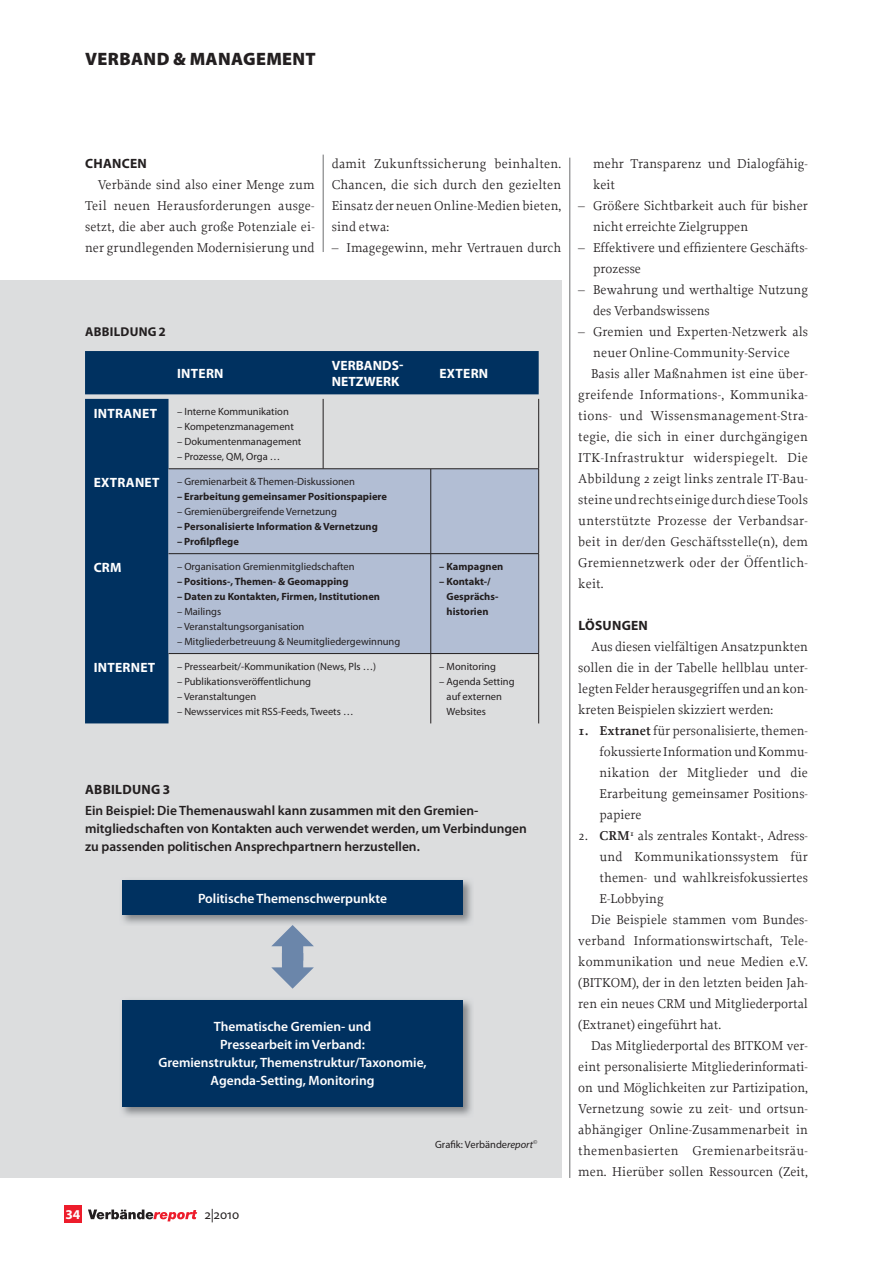
<style>
.page{position:relative;width:893px;height:1263px;background:#fff}
.page>*{position:absolute;margin:0;border:0;box-sizing:border-box;transform-origin:0 0}
.t1{font:900 18px "Myriad Pro";letter-spacing:.02em;color:#231f20}
.t2{font:13.5px/21px "Proforma";letter-spacing:.005em;color:#231f20}
.t3{font:600 13.5px/18px "Myriad Pro";color:#231f20}
.t4{font:600 13.5px/18px "Myriad Pro";color:#fff;text-align:center}
.t5{font:13.5px "Proforma";letter-spacing:.025em;color:#231f20}
.t6{font:700 13.5px/16.2px "Myriad Pro";letter-spacing:.02em;color:#fff}
.t7{font:13.5px "Proforma";letter-spacing:.03em;color:#231f20}
.t8{font:700 13.5px "Myriad Pro";letter-spacing:.02em;color:#231f20}
.t9{font:13.5px "Myriad Pro";color:#231f20}
.t10{font:700 12.9px "Myriad Pro";letter-spacing:.02em;color:#231f20}
.t11{font:10.5px/15px "Myriad Pro";color:#231f20}
.t12{font:700 10.5px/15px "Myriad Pro";color:#231f20}
.s1{font-style:italic}
.s2{font-weight:600}
</style>
<div class="page">
<hr style="left:570px;top:158px;width:1px;height:1020px;background:#6d6e70">
<hr style="left:323px;top:155px;width:1px;height:97px;background:#6d6e70">
<div style="left:0;top:281px;width:561px;height:897px;background:#dcddde"></div>
<svg style="left:85px;top:351px;width:454px;height:372px"></svg>
<div style="left:168px;top:469px;width:370px;height:184px;background:#b2bed4"></div>
<hr style="left:430px;top:469px;width:1px;height:84px;background:#231f20">
<hr style="left:430px;top:554px;width:1px;height:99px;background:#231f20">
<hr style="left:430px;top:654px;width:1px;height:69px;background:#231f20">
<hr style="left:323px;top:399px;width:1px;height:69px;background:#231f20">
<hr style="left:168px;top:468px;width:371px;height:1px;background:#231f20">
<hr style="left:168px;top:553px;width:371px;height:1px;background:#231f20">
<hr style="left:168px;top:653px;width:371px;height:1px;background:#231f20">
<hr style="left:538px;top:399px;width:1px;height:69px;background:#231f20">
<hr style="left:538px;top:469px;width:1px;height:84px;background:#231f20">
<hr style="left:538px;top:554px;width:1px;height:99px;background:#231f20">
<hr style="left:538px;top:654px;width:1px;height:69px;background:#231f20">
<img style="left:122px;top:880px;width:350px;height:44px">
<div style="left:122px;top:880px;width:341px;height:34px;background:#003160"></div>
<img style="left:122px;top:1000px;width:350px;height:116px">
<div style="left:122px;top:1000px;width:341px;height:106px;background:#003160"></div>
<svg style="left:271px;top:925px;width:43px;height:64px"></svg>
<div style="left:64px;top:1205px;width:18px;height:17px;background:#ed1c2b"></div>
<svg style="left:88px;top:1209px;width:109px;height:12px"></svg>
<h1 class="t1" style="left:85px;top:49px;width:232px">VERBAND &amp; MANAGEMENT</h1>
<p class="t8" style="left:85px;top:158px;width:63px">CHANCEN</p>
<p class="t2" style="left:85px;top:175px;width:231px;text-align:justify;text-indent:13px">Verbände sind also einer Menge zum Teil neuen Herausforderungen ausge&shy;setzt, die aber auch große Potenziale ei&shy;ner grundlegenden Modernisierung und</p>
<p class="t2" style="left:332px;top:154px;width:231px;text-align:justify">damit Zukunftssicherung beinhalten.<br>Chancen, die sich durch den gezielten Einsatz der neuen Online-Medien bieten, sind etwa:</p>
<p class="t2" style="left:332px;top:238px;width:231px">– Imagegewinn, mehr Vertrauen durch</p>
<p class="t10" style="left:85px;top:327px;width:82px">ABBILDUNG 2</p>
<p class="t6" style="left:177px;top:366px;width:48px">INTERN</p>
<p class="t6" style="left:332px;top:358px;width:73px">VERBANDS-<br>NETZWERK</p>
<p class="t6" style="left:439px;top:366px;width:50px">EXTERN</p>
<p class="t6" style="left:94px;top:406px;width:65px">INTRANET</p>
<p class="t11" style="left:177px;top:405px;width:113px">– Interne Kommunikation</p>
<p class="t11" style="left:177px;top:420px;width:118px">– Kompetenzmanagement</p>
<p class="t11" style="left:177px;top:435px;width:126px">– Dokumentenmanagement</p>
<p class="t11" style="left:177px;top:450px;width:105px">– Prozesse, QM, Orga …</p>
<p class="t6" style="left:94px;top:476px;width:67px">EXTRANET</p>
<p class="t11" style="left:177px;top:475px;width:179px">– Gremienarbeit &amp; Themen-Diskussionen</p>
<p class="t12" style="left:177px;top:490px;width:212px">– Erarbeitung gemeinsamer Positionspapiere</p>
<p class="t11" style="left:177px;top:505px;width:161px">– Gremienübergreifende Vernetzung</p>
<p class="t12" style="left:177px;top:520px;width:202px">– Personalisierte Information &amp; Vernetzung</p>
<p class="t12" style="left:177px;top:535px;width:63px">– Profilpflege</p>
<p class="t6" style="left:94px;top:561px;width:29px">CRM</p>
<p class="t11" style="left:177px;top:560px;width:179px">– Organisation Gremienmitgliedschaften</p>
<p class="t12" style="left:177px;top:575px;width:173px">– Positions-, Themen- &amp; Geomapping</p>
<p class="t12" style="left:177px;top:590px;width:205px">– Daten zu Kontakten, Firmen, Institutionen</p>
<p class="t11" style="left:177px;top:605px;width:46px">– Mailings</p>
<p class="t11" style="left:177px;top:620px;width:129px">– Veranstaltungsorganisation</p>
<p class="t11" style="left:177px;top:635px;width:225px">– Mitgliederbetreuung &amp; Neumitgliedergewinnung</p>
<p class="t6" style="left:94px;top:661px;width:63px">INTERNET</p>
<p class="t11" style="left:177px;top:660px;width:201px">– Pressearbeit/-Kommunikation (News, Pls …)</p>
<p class="t11" style="left:177px;top:675px;width:136px">– Publikationsveröffentlichung</p>
<p class="t11" style="left:177px;top:690px;width:81px">– Veranstaltungen</p>
<p class="t11" style="left:177px;top:705px;width:178px">– Newsservices mit RSS-Feeds, Tweets …</p>
<p class="t12" style="left:439px;top:560px;width:66px">– Kampagnen</p>
<p class="t12" style="left:447px;top:575px;width:53px;text-indent:-7px">– Kontakt-/<br>Gesprächs&shy;historien</p>
<p class="t11" style="left:439px;top:660px;width:58px">– Monitoring</p>
<p class="t11" style="left:447px;top:675px;width:69px;text-indent:-7px">– Agenda Setting auf externen<br>Websites</p>
<p class="t8" style="left:85px;top:784px;width:86px">ABBILDUNG 3</p>
<p class="t3" style="left:85px;top:803px;width:443px">Ein Beispiel: Die Themenauswahl kann zusammen mit den Gremien&shy;mitgliedschaften von Kontakten auch verwendet werden, um Verbindungen zu passenden politischen Ansprechpartnern herzustellen.</p>
<p class="t4" style="left:198px;top:890px;width:190px">Politische Themenschwerpunkte</p>
<p class="t4" style="left:158px;top:1019px;width:270px">Thematische Gremien- und<br>Pressearbeit im Verband:<br>Gremienstruktur, Themenstruktur/Taxonomie,<br>Agenda-Setting, Monitoring</p>
<p class="t11" style="left:435px;top:1137px;width:104px">Grafik: Verbände<span class="s1">report</span><sup>©</sup></p>
<p class="t6" style="left:65px;top:1208px;width:16px">34</p>
<p class="t9" style="left:205px;top:1209px;width:36px">2|2010</p>
<p class="t2" style="left:593px;top:154px;width:216px">mehr Transparenz und Dialogfähig&shy;keit</p>
<p class="t2" style="left:593px;top:196px;width:216px;text-indent:-15px">– Größere Sichtbarkeit auch für bisher nicht erreichte Zielgruppen</p>
<p class="t2" style="left:593px;top:238px;width:216px;text-indent:-15px">– Effektivere und effizientere Geschäfts&shy;prozesse</p>
<p class="t2" style="left:593px;top:280px;width:216px;text-indent:-15px">– Bewahrung und werthaltige Nutzung des Verbandswissens</p>
<p class="t2" style="left:578px;top:322px;width:231px">– Gremien und Experten-Netzwerk als</p>
<p class="t2" style="left:593px;top:343px;width:198px">neuer Online-Community-Service</p>
<p class="t2" style="left:591px;top:364px;width:218px">Basis aller Maßnahmen ist eine über-</p>
<p class="t2" style="left:578px;top:385px;width:231px">greifende Informations-, Kommunika-</p>
<p class="t5" style="left:578px;top:410px;width:231px">tions- und Wissensmanagement-Stra-</p>
<p class="t2" style="left:578px;top:427px;width:231px">tegie, die sich in einer durchgängigen</p>
<p class="t7" style="left:578px;top:452px;width:231px">ITK-Infrastruktur widerspiegelt. Die</p>
<p class="t2" style="left:578px;top:469px;width:231px">Abbildung 2 zeigt links zentrale IT-Bau-</p>
<p class="t2" style="left:578px;top:490px;width:231px">steine und rechts einige durch diese Tools</p>
<p class="t2" style="left:578px;top:511px;width:231px">unterstützte Prozesse der Verbandsar-</p>
<p class="t2" style="left:578px;top:532px;width:231px">beit in der/den Geschäftsstelle(n), dem</p>
<p class="t2" style="left:578px;top:553px;width:231px">Gremiennetzwerk oder der Öffentlich-</p>
<p class="t2" style="left:578px;top:574px;width:27px">keit.</p>
<p class="t8" style="left:578px;top:620px;width:71px">LÖSUNGEN</p>
<p class="t2" style="left:578px;top:637px;width:231px;text-align:justify;text-indent:13px">Aus diesen vielfältigen Ansatzpunkten sollen die in der Tabelle hellblau unter&shy;legten Felder herausgegriffen und an kon&shy;kreten Beispielen skizziert werden:</p>
<p class="t2" style="left:600px;top:721px;width:210px;text-align:justify;text-indent:-21px"><span class="s2">1. Extranet</span> für personalisierte, themen&shy;fokussierte Information und Kommu&shy;nikation der Mitglieder und die Erarbeitung gemeinsamer Positions&shy;papiere</p>
<p class="t2" style="left:578px;top:826px;width:231px">2. <span class="s2">CRM</span><sup>1</sup> als zentrales Kontakt-, Adress-</p>
<p class="t2" style="left:600px;top:847px;width:210px">und Kommunikationssystem für</p>
<p class="t2" style="left:600px;top:868px;width:210px">themen- und wahlkreisfokussiertes</p>
<p class="t2" style="left:600px;top:889px;width:66px">E-Lobbying</p>
<p class="t2" style="left:591px;top:910px;width:218px">Die Beispiele stammen vom Bundes-</p>
<p class="t2" style="left:578px;top:931px;width:231px">verband Informationswirtschaft, Tele-</p>
<p class="t2" style="left:578px;top:952px;width:231px">kommunikation und neue Medien e.V.</p>
<p class="t2" style="left:578px;top:973px;width:231px">(BITKOM), der in den letzten beiden Jah-</p>
<p class="t2" style="left:578px;top:994px;width:231px">ren ein neues CRM und Mitgliederportal</p>
<p class="t2" style="left:578px;top:1015px;width:144px">(Extranet) eingeführt hat.</p>
<p class="t2" style="left:591px;top:1036px;width:218px">Das Mitgliederportal des BITKOM ver-</p>
<p class="t2" style="left:578px;top:1057px;width:231px">eint personalisierte Mitgliederinformati-</p>
<p class="t2" style="left:578px;top:1078px;width:231px">on und Möglichkeiten zur Partizipation,</p>
<p class="t2" style="left:578px;top:1099px;width:231px">Vernetzung sowie zu zeit- und ortsun-</p>
<p class="t2" style="left:578px;top:1120px;width:231px">abhängiger Online-Zusammenarbeit in</p>
<p class="t5" style="left:578px;top:1145px;width:231px">themenbasierten Gremienarbeitsräu-</p>
<p class="t2" style="left:578px;top:1162px;width:231px">men. Hierüber sollen Ressourcen (Zeit,</p>
</div>
